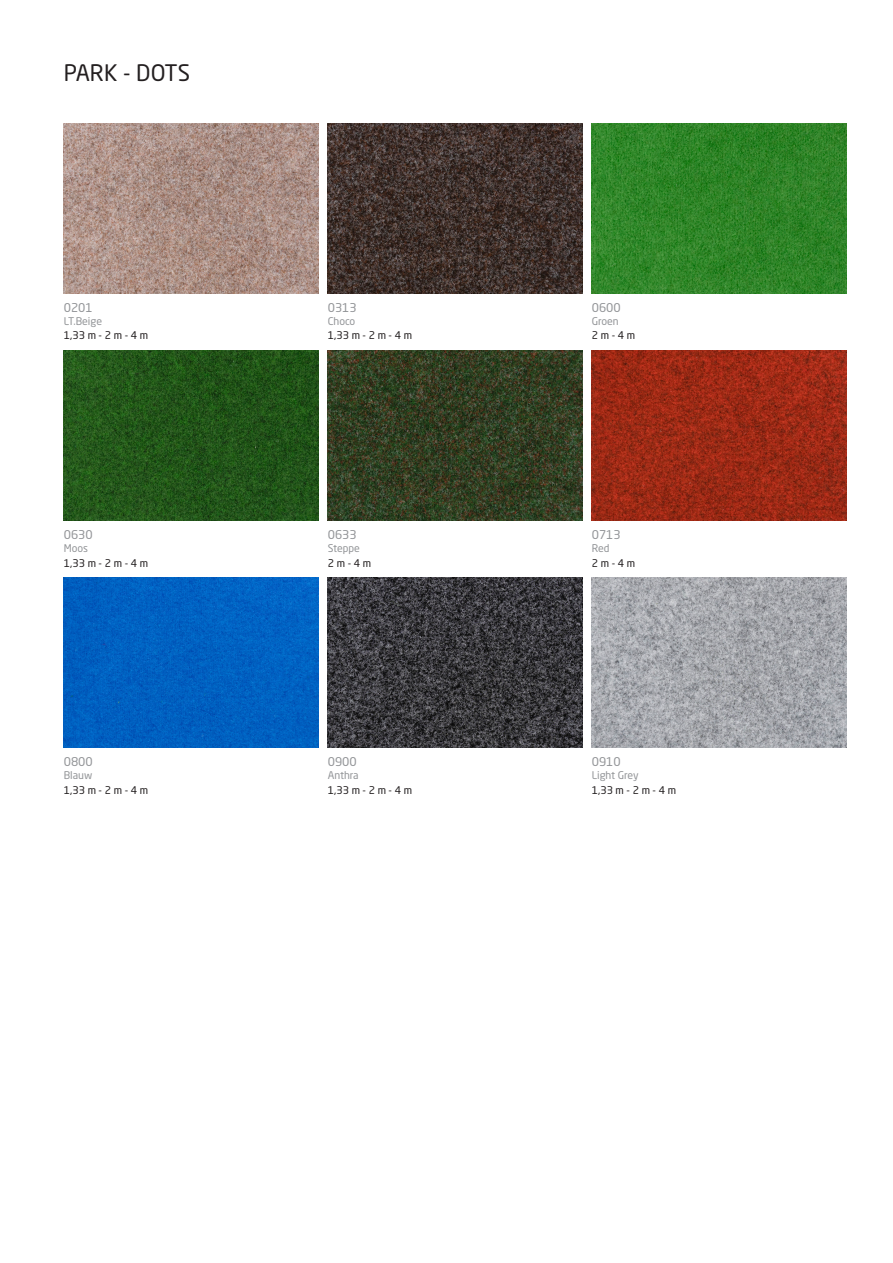
<style>
.page{position:relative;width:893px;height:1263px;background:#fff}
.page>*{position:absolute;margin:0;border:0;box-sizing:border-box;transform-origin:0 0}
._01_Titel_work{font:22.5px "Neo Sans Pro";color:#231f20}
.Color_Code{font:12px "Neo Sans W1 G";color:#939598}
.Width{font:10.5px "Neo Sans W1 G";color:#231f20}
.Color_name{font:10.5px "Neo Sans W1 G";color:#939598}
</style>
<div class="page">
<img style="left:64px;top:123px;width:255px;height:170px">
<img style="left:328px;top:123px;width:255px;height:170px">
<img style="left:592px;top:123px;width:255px;height:170px">
<img style="left:64px;top:350px;width:255px;height:170px">
<img style="left:328px;top:350px;width:255px;height:170px">
<img style="left:592px;top:350px;width:255px;height:170px">
<img style="left:64px;top:577px;width:255px;height:170px">
<img style="left:328px;top:577px;width:255px;height:170px">
<img style="left:592px;top:577px;width:255px;height:170px">
<p class="_01_Titel_work" style="left:64px;top:59px;width:128px">PARK - DOTS</p>
<p class="Color_Code" style="left:64px;top:300px;width:31px">0201</p>
<p class="Color_name" style="left:64px;top:314px;width:40px">LT.Beige</p>
<p class="Width" style="left:64px;top:329px;width:86px">1,33 m - 2 m - 4 m</p>
<p class="Color_Code" style="left:328px;top:300px;width:31px">0313</p>
<p class="Color_name" style="left:328px;top:314px;width:29px">Choco</p>
<p class="Width" style="left:328px;top:329px;width:86px">1,33 m - 2 m - 4 m</p>
<p class="Color_Code" style="left:592px;top:300px;width:31px">0600</p>
<p class="Color_name" style="left:592px;top:314px;width:29px">Groen</p>
<p class="Width" style="left:592px;top:329px;width:45px">2 m - 4 m</p>
<p class="Color_Code" style="left:64px;top:527px;width:31px">0630</p>
<p class="Color_name" style="left:64px;top:541px;width:26px">Moos</p>
<p class="Width" style="left:64px;top:556px;width:86px">1,33 m - 2 m - 4 m</p>
<p class="Color_Code" style="left:328px;top:527px;width:31px">0633</p>
<p class="Color_name" style="left:328px;top:541px;width:34px">Steppe</p>
<p class="Width" style="left:328px;top:556px;width:45px">2 m - 4 m</p>
<p class="Color_Code" style="left:592px;top:527px;width:31px">0713</p>
<p class="Color_name" style="left:592px;top:541px;width:19px">Red</p>
<p class="Width" style="left:592px;top:556px;width:45px">2 m - 4 m</p>
<p class="Color_Code" style="left:64px;top:754px;width:31px">0800</p>
<p class="Color_name" style="left:64px;top:768px;width:30px">Blauw</p>
<p class="Width" style="left:64px;top:783px;width:86px">1,33 m - 2 m - 4 m</p>
<p class="Color_Code" style="left:328px;top:754px;width:31px">0900</p>
<p class="Color_name" style="left:328px;top:768px;width:32px">Anthra</p>
<p class="Width" style="left:328px;top:783px;width:86px">1,33 m - 2 m - 4 m</p>
<p class="Color_Code" style="left:592px;top:754px;width:31px">0910</p>
<p class="Color_name" style="left:592px;top:768px;width:49px">Light Grey</p>
<p class="Width" style="left:592px;top:783px;width:86px">1,33 m - 2 m - 4 m</p>
</div>
